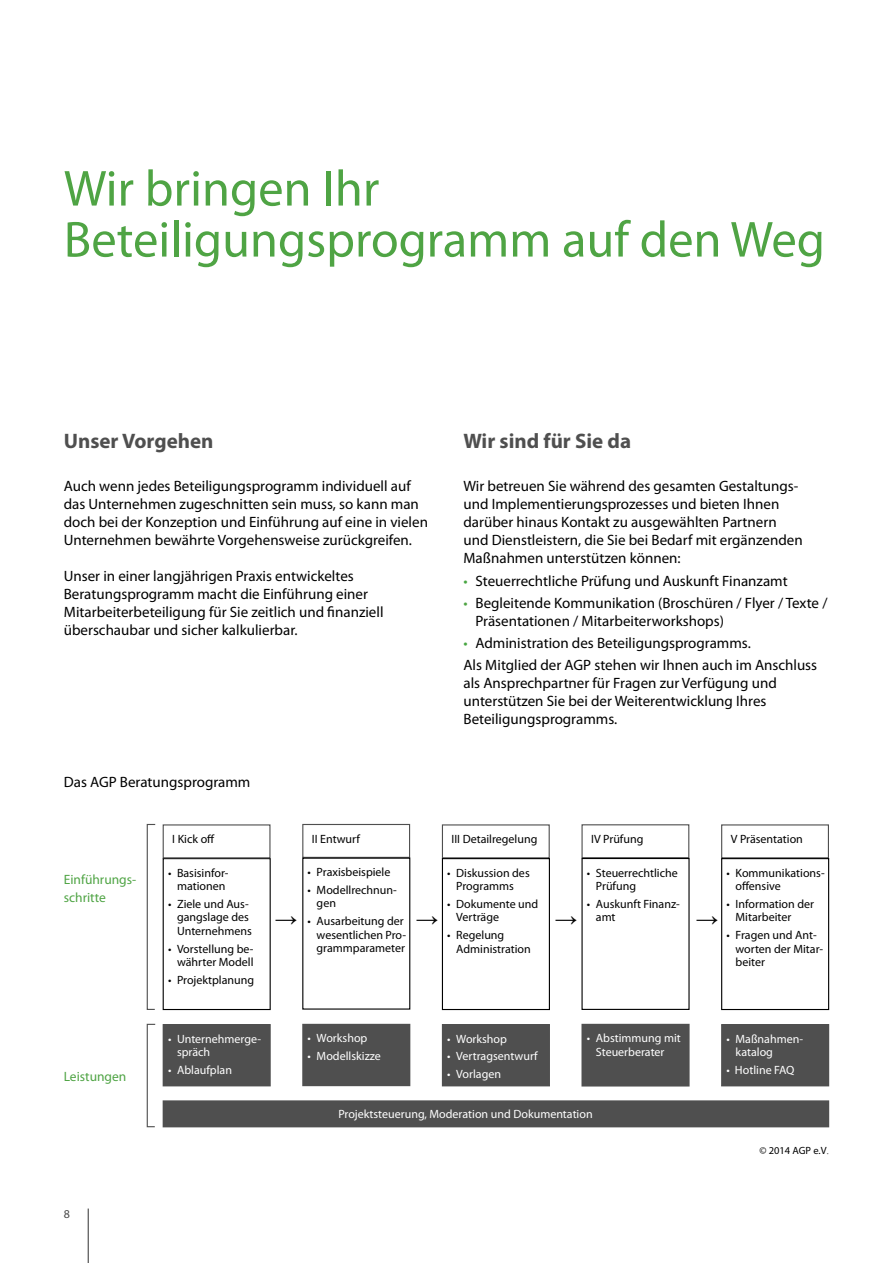
<style>
.page{position:relative;width:893px;height:1263px;background:#fff}
.page>*{position:absolute;margin:0;border:0;box-sizing:border-box;transform-origin:0 0}
.Überschrift{font:51px/51px "Myriad Pro";color:#4fa444}
.Fließtext{font:700 22.5px "Arial";color:#000}
.Textüberschrift{font:700 21px "Myriad Pro";color:#4f4f4f}
.Fließtext-2{font:15px/18px "Myriad Pro";color:#000}
.Fließtext-3{font:13.5px/18px "Myriad Pro";color:#4fa444}
.t1{font:12px/13.5px "Myriad Pro";color:#000}
.t2{font:12px/13.5px "Myriad Pro";color:#fff}
.t3{font:12px "Myriad Pro";color:#474747}
.t4{font:10.5px "Myriad Pro";color:#000}
.s1{color:#48a642}
.s2{color:#4fa444}
.s3{font-family:"Times New Roman"}
</style>
<div class="page">
<hr style="left:88px;top:1208px;width:1px;height:55px;background:#474747">
<div style="left:163px;top:858px;width:108px;height:152px;border:1px solid #000"></div>
<div style="left:163px;top:824px;width:107px;height:34px;border:1px solid #4f4f4f"></div>
<div style="left:302px;top:824px;width:108px;height:34px;border:1px solid #4f4f4f"></div>
<div style="left:302px;top:857px;width:108px;height:152px;border:1px solid #000"></div>
<div style="left:442px;top:824px;width:108px;height:34px;border:1px solid #4f4f4f"></div>
<div style="left:442px;top:858px;width:108px;height:152px;border:1px solid #000"></div>
<div style="left:581px;top:824px;width:108px;height:34px;border:1px solid #4f4f4f"></div>
<div style="left:581px;top:858px;width:109px;height:152px;border:1px solid #000"></div>
<div style="left:721px;top:824px;width:108px;height:34px;border:1px solid #4f4f4f"></div>
<div style="left:721px;top:858px;width:108px;height:152px;border:1px solid #000"></div>
<div style="left:147px;top:824px;width:9px;height:186px;border:1px solid #4f4f4f"></div>
<div style="left:163px;top:1024px;width:107px;height:62px;background:#4f4f4f"></div>
<div style="left:303px;top:1024px;width:107px;height:61px;background:#4f4f4f"></div>
<div style="left:302px;top:1024px;width:108px;height:62px;border:1px solid #4f4f4f"></div>
<div style="left:442px;top:1024px;width:107px;height:62px;background:#4f4f4f"></div>
<div style="left:582px;top:1024px;width:107px;height:62px;background:#4f4f4f"></div>
<div style="left:581px;top:1024px;width:109px;height:62px;border:1px solid #4f4f4f"></div>
<div style="left:722px;top:1024px;width:107px;height:62px;background:#4f4f4f"></div>
<div style="left:163px;top:1101px;width:666px;height:26px;background:#4f4f4f"></div>
<div style="left:163px;top:1100px;width:666px;height:27px;border:1px solid #4f4f4f"></div>
<div style="left:147px;top:1024px;width:9px;height:103px;border:1px solid #4f4f4f"></div>
<p class="Überschrift" style="left:64px;top:162px;width:763px">Wir bringen Ihr<br>Beteiligungsprogramm auf den Weg</p>
<p class="Textüberschrift" style="left:64px;top:427px;width:151px">Unser Vorgehen</p>
<p class="Fließtext-2" style="left:64px;top:477px;width:366px">Auch wenn jedes Beteiligungsprogramm individuell auf das Unternehmen zugeschnitten sein muss, so kann man doch bei der Konzeption und Einführung auf eine in vielen Unternehmen bewährte Vorgehensweise zurückgreifen.</p>
<p class="Fließtext-2" style="left:64px;top:567px;width:321px">Unser in einer langjährigen Praxis entwickeltes Beratungsprogramm macht die Einführung einer Mitarbeiterbeteiligung für Sie zeitlich und finanziell überschaubar und sicher kalkulierbar.</p>
<p class="Fließtext-2" style="left:64px;top:773px;width:188px">Das AGP Beratungsprogramm</p>
<p class="Textüberschrift" style="left:463px;top:427px;width:169px">Wir sind für Sie da</p>
<p class="Fließtext-2" style="left:463px;top:477px;width:341px">Wir betreuen Sie während des gesamten Gestaltungs&shy;und Implementierungsprozesses und bieten Ihnen darüber hinaus Kontakt zu ausgewählten Partnern und Dienstleistern, die Sie bei Bedarf mit ergänzenden Maßnahmen unterstützen können:</p>
<p class="Fließtext-2" style="left:463px;top:571px;width:326px"><span class="s1">•</span> Steuerrechtliche Prüfung und Auskunft Finanzamt</p>
<p class="Fließtext-2" style="left:475px;top:593px;width:353px;text-indent:-12px"><span class="s2">•</span> Begleitende Kommunikation (Broschüren / Flyer / Texte /<br>Präsentationen / Mitarbeiterworkshops)</p>
<p class="Fließtext-2" style="left:463px;top:634px;width:289px"><span class="s1">•</span> Administration des Beteiligungsprogramms.</p>
<p class="Fließtext-2" style="left:463px;top:656px;width:355px">Als Mitglied der AGP stehen wir Ihnen auch im Anschluss als Ansprechpartner für Fragen zur Verfügung und unterstützen Sie bei der Weiterentwicklung Ihres Beteiligungsprogramms.</p>
<p class="Fließtext-3" style="left:64px;top:871px;width:74px">Einführungs&shy;schritte</p>
<p class="Fließtext-3" style="left:64px;top:1067px;width:64px">Leistungen</p>
<p class="t3" style="left:64px;top:1206px;width:8px">8</p>
<p class="t1" style="left:172px;top:832px;width:44px">I Kick off</p>
<p class="t1" style="left:312px;top:831px;width:50px">II Entwurf</p>
<p class="t1" style="left:308px;top:865px;width:84px">• Praxisbeispiele</p>
<p class="t1" style="left:317px;top:883px;width:82px;text-indent:-9px">• Modellrechnun&shy;gen</p>
<p class="t1" style="left:317px;top:914px;width:91px;text-indent:-9px">• Ausarbeitung der wesentlichen Pro&shy;grammparameter</p>
<p class="t1" style="left:591px;top:832px;width:54px">IV Prüfung</p>
<p class="t1" style="left:596px;top:865px;width:83px;text-indent:-9px">• Steuerrechtliche<br>Prüfung</p>
<p class="t1" style="left:596px;top:897px;width:85px;text-indent:-9px">• Auskunft Finanz&shy;amt</p>
<p class="t1" style="left:451px;top:832px;width:87px">III Detailregelung</p>
<p class="t1" style="left:447px;top:866px;width:84px;text-align:center">• Diskussion des<br>Programms</p>
<p class="t1" style="left:456px;top:897px;width:84px;text-indent:-9px">• Dokumente und<br>Verträge</p>
<p class="t1" style="left:456px;top:928px;width:76px;text-indent:-9px">• Regelung<br>Administration</p>
<p class="t1" style="left:168px;top:866px;width:62px;text-align:center">• Basisinfor&shy;mationen</p>
<p class="t1" style="left:177px;top:897px;width:77px;text-indent:-9px">• Ziele und Aus&shy;gangslage des<br>Unternehmens</p>
<p class="t1" style="left:168px;top:942px;width:87px;text-align:right">• Vorstellung be&shy;währter Modell</p>
<p class="t1" style="left:168px;top:973px;width:88px">• Projektplanung</p>
<p class="Fließtext" style="left:275px;top:903px;width:24px">→</p>
<p class="Fließtext" style="left:416px;top:903px;width:24px">→</p>
<p class="Fließtext" style="left:555px;top:903px;width:24px">→</p>
<p class="Fließtext" style="left:696px;top:903px;width:24px">→</p>
<p class="t1" style="left:731px;top:832px;width:74px">V Präsentation</p>
<p class="t1" style="left:735px;top:866px;width:91px;text-indent:-9px">• Kommunikations&shy;offensive</p>
<p class="t1" style="left:735px;top:897px;width:80px;text-indent:-9px">• Information der<br>Mitarbeiter</p>
<p class="t1" style="left:735px;top:928px;width:89px;text-indent:-9px">• Fragen und Ant&shy;worten der Mitar&shy;beiter</p>
<p class="t2" style="left:177px;top:1032px;width:86px;text-indent:-9px">• Unternehmerge&shy;spräch</p>
<p class="t2" style="left:168px;top:1063px;width:65px">• Ablaufplan</p>
<p class="t2" style="left:596px;top:1031px;width:86px;text-indent:-9px">• Abstimmung mit<br>Steuerberater</p>
<p class="t2" style="left:735px;top:1032px;width:69px;text-indent:-9px">• Maßnahmen&shy;katalog</p>
<p class="t2" style="left:726px;top:1063px;width:70px">• Hotline FAQ</p>
<p class="t2" style="left:338px;top:1107px;width:256px">Projektsteuerung, Moderation und Dokumentation</p>
<p class="t2" style="left:308px;top:1031px;width:61px">• Workshop</p>
<p class="t2" style="left:308px;top:1049px;width:75px">• Modellskizze</p>
<p class="t2" style="left:447px;top:1032px;width:61px">• Workshop</p>
<p class="t2" style="left:447px;top:1049px;width:92px">• Vertragsentwurf</p>
<p class="t2" style="left:447px;top:1067px;width:55px">• Vorlagen</p>
<p class="t4" style="left:759px;top:1144px;width:71px">© 2014 AGP e.V<span class="s3">.</span></p>
</div>
